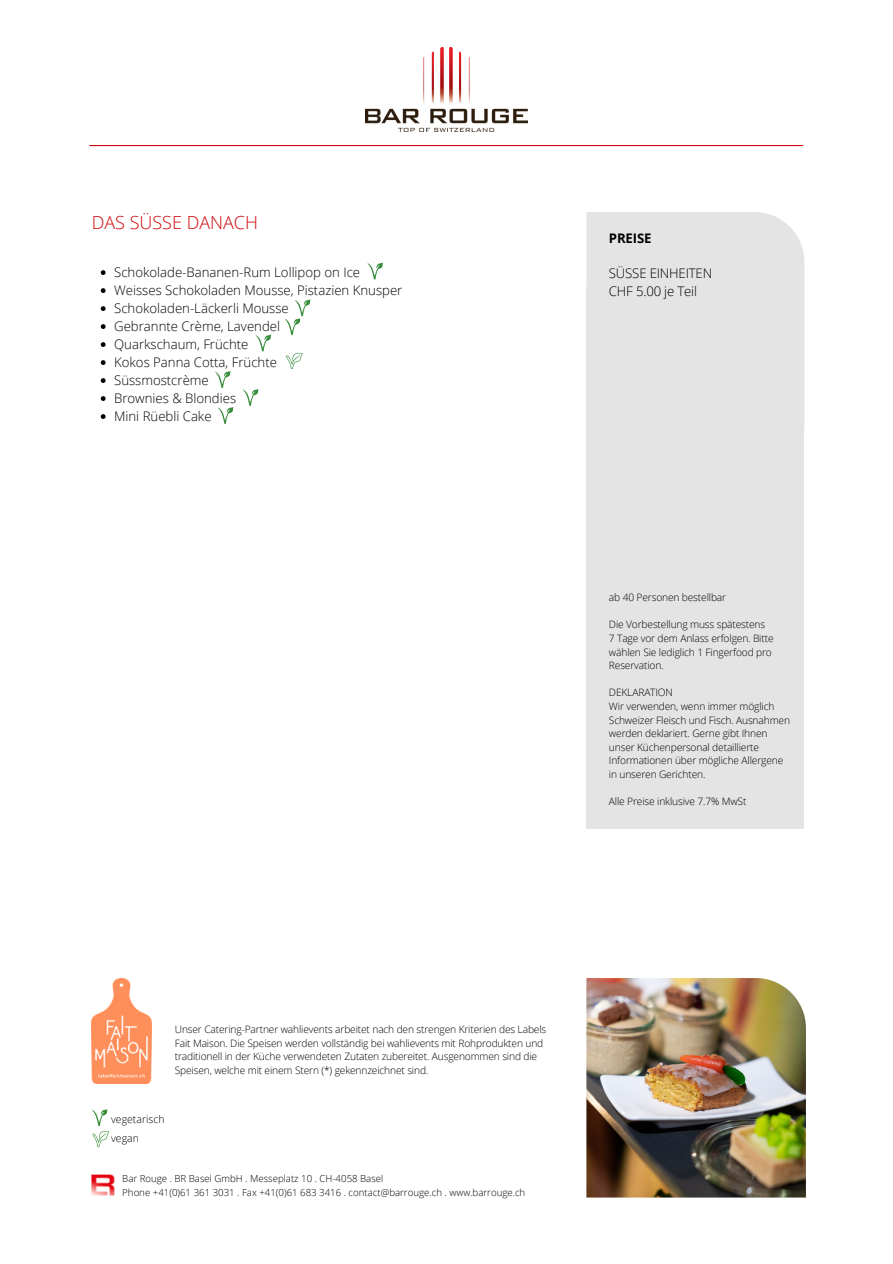
<style>
.page{position:relative;width:893px;height:1264px;background:#fff}
.page>*{position:absolute;margin:0;border:0;box-sizing:border-box;transform-origin:0 0}
.t1{font:300 18px "Open Sans";color:#d00a0f}
.t2{font:300 13.2px/18px "Open Sans";color:#000}
.t3{font:700 13.2px "Open Sans";letter-spacing:-.015em;color:#000}
.t4{font:300 10.5px "Open Sans";color:#000}
.t5{font:300 10.2px/13.6px "Open Sans";letter-spacing:-.01em;color:#000}
.t6{font:300 9.6px/13.2px "Open Sans";color:#000}
</style>
<div class="page">
<img style="left:91px;top:1174px;width:24px;height:22px">
<hr style="left:90px;top:145px;width:712px;height:1px;background:#d00a0f">
<img style="left:365px;top:47px;width:162px;height:84px">
<div style="left:586px;top:212px;width:218px;height:74px;background:#e4e4e4"></div>
<div style="left:586px;top:286px;width:218px;height:543px;background:#e4e4e4"></div>
<svg style="left:101px;top:270px;width:5px;height:5px"></svg>
<svg style="left:101px;top:288px;width:5px;height:5px"></svg>
<svg style="left:101px;top:306px;width:5px;height:5px"></svg>
<svg style="left:101px;top:324px;width:5px;height:5px"></svg>
<svg style="left:101px;top:342px;width:5px;height:5px"></svg>
<svg style="left:101px;top:360px;width:5px;height:5px"></svg>
<svg style="left:101px;top:378px;width:5px;height:5px"></svg>
<svg style="left:101px;top:396px;width:5px;height:5px"></svg>
<svg style="left:101px;top:414px;width:5px;height:5px"></svg>
<img style="left:586px;top:978px;width:219px;height:219px">
<img style="left:92px;top:978px;width:59px;height:105px">
<svg style="left:92px;top:1109px;width:17px;height:38px"></svg>
<svg style="left:286px;top:352px;width:17px;height:17px"></svg>
<svg style="left:367px;top:263px;width:16px;height:16px"></svg>
<svg style="left:285px;top:299px;width:25px;height:36px"></svg>
<svg style="left:255px;top:334px;width:16px;height:17px"></svg>
<svg style="left:215px;top:371px;width:15px;height:17px"></svg>
<svg style="left:243px;top:389px;width:15px;height:17px"></svg>
<svg style="left:218px;top:407px;width:15px;height:17px"></svg>
<h1 class="t1" style="left:92px;top:210px;width:168px">DAS SÜSSE DANACH</h1>
<p class="t2" style="left:114px;top:263px;width:290px">Schokolade-Bananen-Rum Lollipop on Ice<br>Weisses Schokoladen Mousse, Pistazien Knusper<br>Schokoladen-Läckerli Mousse<br>Gebrannte Crème, Lavendel<br>Quarkschaum, Früchte<br>Kokos Panna Cotta, Frü chte<br>Süssmostcrème<br>Brownies &amp; Blondies<br>Mini Rüebli Cake</p>
<p class="t3" style="left:609px;top:229px;width:44px">PREISE</p>
<p class="t2" style="left:609px;top:264px;width:105px;line-height:17.5px">SÜSSE EINHEITEN<br>CHF 5.00 je Teil</p>
<p class="t5" style="left:609px;top:590px;width:119px">ab 40 Personen bestellbar</p>
<p class="t5" style="left:609px;top:617px;width:166px">Die Vorbestellung muss spätestens<br>7 Tage vor dem Anlass erfolgen. Bitte wä hlen Sie lediglich 1 Fingerfood pro<br>Reservation.</p>
<p class="t5" style="left:609px;top:685px;width:182px">DEKLARATION<br>Wir verwenden, wenn immer möglich<br>Schweizer Fleisch und Fisch. Ausnahmen werden deklariert. Gerne gibt Ihnen unser Küchenpersonal detaillierte<br>Informationen ü ber mögliche Allergene in unseren Gerichten.</p>
<p class="t5" style="left:609px;top:794px;width:139px">Alle Preise inklusive 7.7% MwSt</p>
<p class="t5" style="left:175px;top:1022px;width:373px">Unser Catering-Partner wahlievents arbeitet nach den strengen Kriterien des Labels Fait Maison. Die Speisen werden vollständig bei wahlievents mit Rohprodukten und traditionell in der Küche verwendeten Zutaten zubereitet. Ausgenommen sind die Speisen, welche mit einem Stern (*) gekennzeichnet sind.</p>
<p class="t4" style="left:111px;top:1112px;width:55px">vegetarisch</p>
<p class="t4" style="left:111px;top:1130px;width:29px">vegan</p>
<p class="t6" style="left:122px;top:1171px;width:404px">Bar Rouge . BR Basel GmbH . Messeplatz 10 . CH-4058 Basel<br>Phone +41(0)61 361 3031 . Fax +41(0)61 683 3416 . contact@barrouge.ch . www.barrouge.ch</p>
</div>
